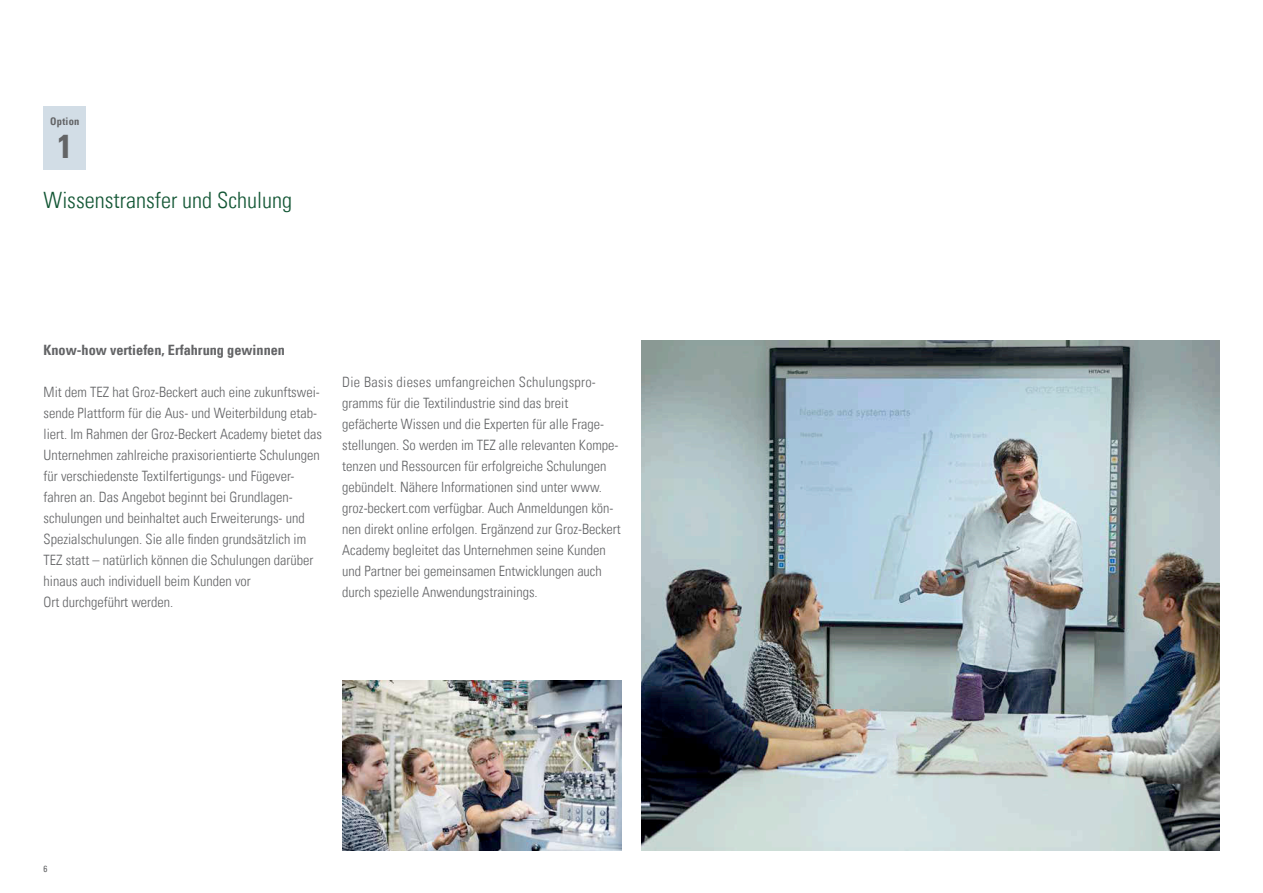
<style>
.page{position:relative;width:1263px;height:893px;background:#fff}
.page>*{position:absolute;margin:0;border:0;box-sizing:border-box;transform-origin:0 0}
.t1{font:33px "Univers Com 67 Bold Cond";color:#636466}
.t2{font:22.5px "Univers Com 47 Light Cond";color:#125634}
.t3{font:14.25px/21px "Univers Com 47 Light Cond";color:#636466}
.t4{font:14.25px "Univers Com 67 Bold Cond";color:#636466}
.t5{font:10.5px "Univers Com 67 Bold Cond";letter-spacing:.025em;color:#636466}
.t6{font:condensed 9px "Univers Com 57";color:#636466}
</style>
<div class="page">
<img style="left:641px;top:340px;width:578px;height:510px">
<img style="left:342px;top:680px;width:280px;height:170px">
<div style="left:44px;top:106px;width:42px;height:64px;background:#d2dde6"></div>
<p class="t5" style="left:50px;top:115px;width:31px">Option</p>
<h1 class="t1" style="left:58px;top:126px;width:16px">1</h1>
<h2 class="t2" style="left:44px;top:187px;width:250px">Wissenstransfer und Schulung</h2>
<p class="t4" style="left:44px;top:341px;width:243px">Know-how vertiefen, Erfahrung gewinnen</p>
<p class="t3" style="left:44px;top:382px;width:280px">Mit dem TEZ hat Groz-Beckert auch eine zukunftswei&shy;sende Plattform für die Aus- und Weiterbildung etab&shy;liert. Im Rahmen der Groz-Beckert Academy bietet das Unternehmen zahlreiche praxisorientierte Schulungen für verschiedenste Textilfertigungs- und Fügever&shy;fahren an. Das Angebot beginnt bei Grundlagen&shy;schulungen und beinhaltet auch Erweiterungs- und Spezialschulungen. Sie alle finden grundsätzlich im TEZ statt – natürlich können die Schulungen darüber hinaus auch individuell beim Kunden vor<br>Ort durchgeführt werden.</p>
<p class="t3" style="left:342px;top:371px;width:280px">Die Basis dieses umfangreichen Schulungspro&shy;gramms für die Textilindustrie sind das breit gefächerte Wissen und die Experten für alle Frage&shy;stellungen. So werden im TEZ alle relevanten Kompe&shy;tenzen und Ressourcen für erfolgreiche Schulungen gebündelt. Nähere Informationen sind unter www. groz-beckert.com verfügbar. Auch Anmeldungen kön&shy;nen direkt online erfolgen. Ergänzend zur Groz-Beckert Academy begleitet das Unternehmen seine Kunden und Partner bei gemeinsamen Entwicklungen auch durch spezielle Anwendungstrainings.</p>
<p class="t6" style="left:44px;top:863px;width:5px">6</p>
</div>
